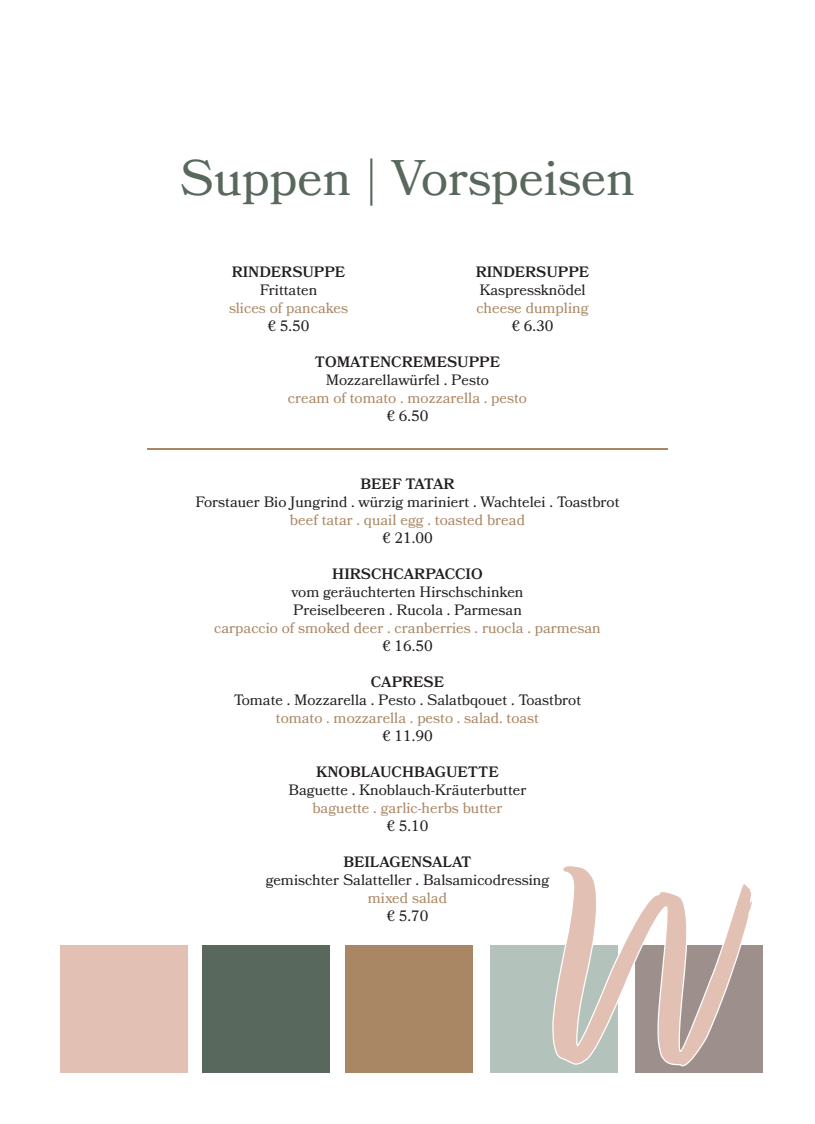
<style>
.page{position:relative;width:815px;height:1124px;background:#fff}
.page>*{position:absolute;margin:0;border:0;box-sizing:border-box;transform-origin:0 0}
.t1{font:49.88px "Bookmania";color:#59685c}
.t2{font:15px/18px "Bookmania";color:#231f20}
.t3{font:15px "Bookmania";color:#aa8764}
.t4{font:600 15px "Bookmania";color:#231f20}
</style>
<div class="page">
<div style="left:60px;top:945px;width:128px;height:128px;background:#e2c0b4"></div>
<div style="left:202px;top:945px;width:127px;height:128px;background:#59685c"></div>
<div style="left:345px;top:945px;width:127px;height:128px;background:#aa8764"></div>
<div style="left:490px;top:945px;width:128px;height:128px;background:#b3c2bb"></div>
<div style="left:636px;top:945px;width:127px;height:128px;background:#9d908c"></div>
<svg style="left:552px;top:866px;width:200px;height:200px"></svg>
<hr style="left:147px;top:448px;width:520px;height:2px;background:#aa8764">
<h1 class="t1" style="left:180px;top:148px;width:457px">Suppen | Vorspeisen</h1>
<p class="t4" style="left:232px;top:263px;width:115px">RINDERSUPPE</p>
<p class="t2" style="left:260px;top:281px;width:59px">Frittaten</p>
<p class="t3" style="left:229px;top:299px;width:121px">slices of pancakes</p>
<p class="t2" style="left:268px;top:317px;width:44px">€ 5.50</p>
<p class="t4" style="left:476px;top:263px;width:115px">RINDERSUPPE</p>
<p class="t2" style="left:479px;top:281px;width:108px">Kaspressknödel</p>
<p class="t3" style="left:476px;top:299px;width:114px">cheese dumpling</p>
<p class="t2" style="left:511px;top:317px;width:44px">€ 6.30</p>
<p class="t4" style="left:315px;top:353px;width:187px">TOMATENCREMESUPPE</p>
<p class="t2" style="left:326px;top:371px;width:165px">Mozzarellawürfel . Pesto</p>
<p class="t3" style="left:288px;top:389px;width:241px">cream of tomato . mozzarella . pesto</p>
<p class="t2" style="left:386px;top:407px;width:44px">€ 6.50</p>
<p class="t4" style="left:361px;top:474px;width:95px">BEEF TATAR</p>
<p class="t2" style="left:195px;top:492px;width:426px">Forstauer Bio Jungrind . würzig mariniert . Wachtelei . Toastbrot</p>
<p class="t3" style="left:290px;top:510px;width:237px">beef tatar . quail egg . toasted bread</p>
<p class="t2" style="left:382px;top:528px;width:52px">€ 21.00</p>
<p class="t4" style="left:332px;top:564px;width:152px">HIRSCHCARPACCIO</p>
<p class="t2" style="left:291px;top:582px;width:234px">vom geräuchterten Hirschschinken<br>Preiselbeeren . Rucola . Parmesan</p>
<p class="t3" style="left:214px;top:618px;width:388px">carpaccio of smoked deer . cranberries . ruocla . parmesan</p>
<p class="t2" style="left:382px;top:636px;width:52px">€ 16.50</p>
<p class="t4" style="left:371px;top:672px;width:75px">CAPRESE</p>
<p class="t2" style="left:234px;top:690px;width:349px">Tomate . Mozzarella . Pesto . Salatbqouet . Toastbrot</p>
<p class="t3" style="left:276px;top:708px;width:265px">tomato . mozzarella . pesto . salad. toast</p>
<p class="t2" style="left:382px;top:726px;width:52px">€ 11.90</p>
<p class="t4" style="left:316px;top:762px;width:184px">KNOBLAUCHBAGUETTE</p>
<p class="t2" style="left:288px;top:780px;width:239px">Baguette . Knoblauch-Kräuterbutter</p>
<p class="t3" style="left:312px;top:798px;width:192px">baguette . garlic-herbs butter</p>
<p class="t2" style="left:386px;top:816px;width:44px">€ 5.10</p>
<p class="t4" style="left:343px;top:852px;width:130px">BEILAGENSALAT</p>
<p class="t2" style="left:266px;top:870px;width:285px">gemischter Salatteller . Balsamicodressing</p>
<p class="t3" style="left:368px;top:888px;width:81px">mixed salad</p>
<p class="t2" style="left:386px;top:906px;width:44px">€ 5.70</p>
</div>
